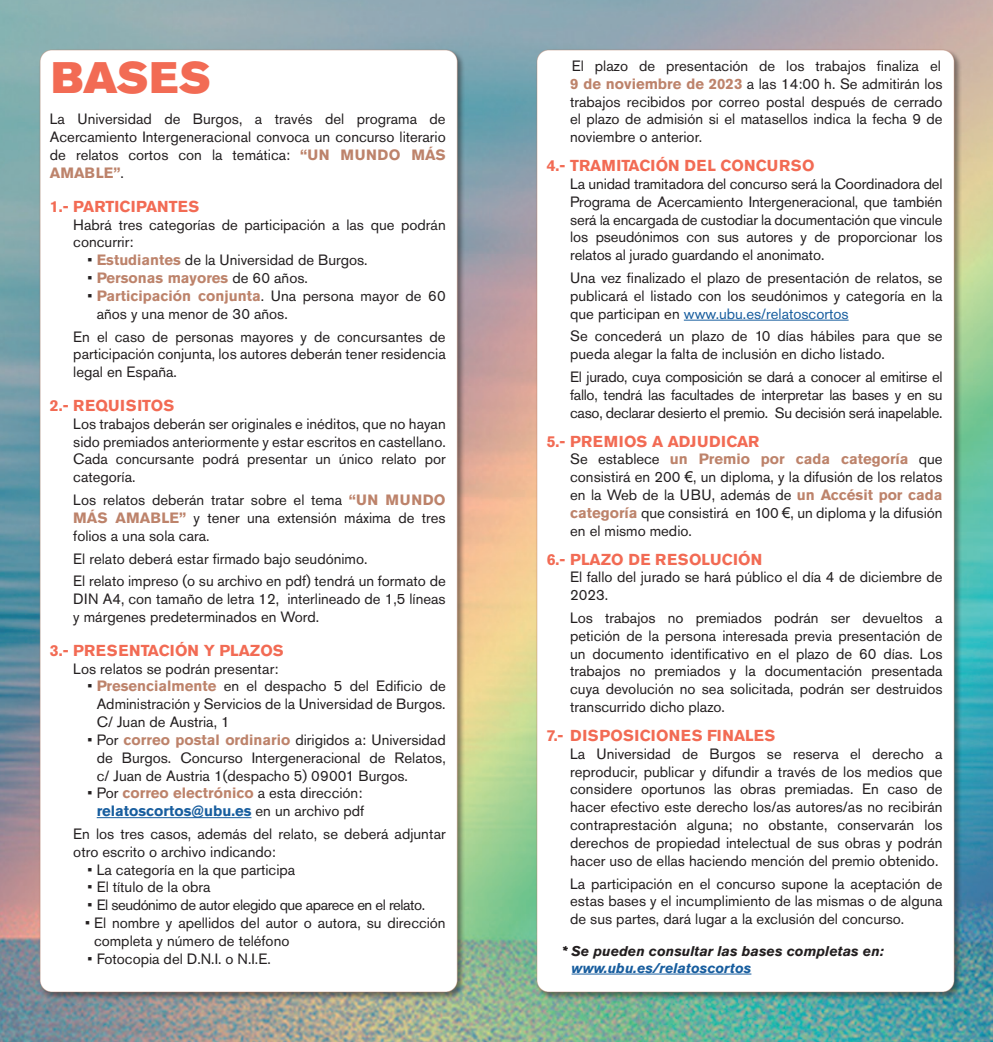
<style>
.page{position:relative;width:993px;height:1042px;background:#fff}
.page>*{position:absolute;margin:0;border:0;box-sizing:border-box;transform-origin:0 0}
.t1{font:43.75px "Akzidenz Grotesk Std Super";letter-spacing:.005em;color:#f26b54}
.t2{font:700 15.75px "Akzidenz Grotesk Std";letter-spacing:.02em;color:#f26b54}
.t3{font:700 15.75px "Akzidenz Grotesk Std";color:#f26b54}
.t4{font:14.88px/17.8px "Akzidenz Grotesk Std";color:#231f20;text-align:justify}
.t5{font:14.88px "Akzidenz Grotesk Std";letter-spacing:-.03em;color:#231f20}
.t6{font:700 14.88px "Akzidenz Grotesk Std";color:#bd836b}
.t7{font:italic 700 14px "Akzidenz Grotesk Std";color:#231f20}
.t8{font:italic 700 14px "Akzidenz Grotesk Std";color:#175d9e}
.s1{font-weight:700;color:#bd836b}
.s2{font-weight:400;color:#231f20}
.s3{font-weight:700;color:#175d9e}
.s4{color:#175d9e}
.s5{font-family:"Arial"}
</style>
<div class="page">
<img style="left:0;top:0;width:992px;height:1042px">
<div style="left:38px;top:48px;width:427px;height:952px;background:#231f20;opacity:.5"></div>
<div style="left:40px;top:50px;width:417px;height:942px;background:#fff;border-radius:12px"></div>
<hr style="left:97px;top:817px;width:154px;height:1px;background:#175d9e">
<div style="left:535px;top:48px;width:426px;height:952px;background:#231f20;opacity:.5"></div>
<div style="left:537px;top:50px;width:416px;height:942px;background:#fff;border-radius:12px"></div>
<hr style="left:683px;top:320px;width:165px;height:1px;background:#175d9e">
<hr style="left:571px;top:973px;width:180px;height:1px;background:#175d9e">
<p class="t1" style="left:52px;top:52px;width:160px">BASES</p>
<p class="t4" style="left:50px;top:110px;width:397px">La Universidad de Burgos, a través del programa de Acercamiento Intergeneracional convoca un concurso literario de relatos cortos con la temática: <span class="s1">“UN MUNDO MÁS AMABLE”</span>.</p>
<p class="t3" style="left:50px;top:197px;width:151px">1.- PARTICIPANTES</p>
<p class="t4" style="left:73px;top:215px;width:374px">Habrá tres categorías de participación a las que podrán concurrir:</p>
<p class="t4" style="left:87px;top:251px;width:282px">• <span class="s1">Estudiantes</span> de la Universidad de Burgos.</p>
<p class="t6" style="left:87px;top:269px;width:222px"><span class="s2">•</span> Personas mayores <span class="s2">de 60 años.</span></p>
<p class="t4" style="left:97px;top:287px;width:350px;text-indent:-9px">• <span class="s1">Participación conjunta</span>. Una persona mayor de 60 años y una menor de 30 años.</p>
<p class="t4" style="left:73px;top:327px;width:374px">En el caso de personas mayores y de concursantes de participación conjunta, los autores deberán tener residencia legal en España.</p>
<p class="t2" style="left:50px;top:396px;width:126px">2.- REQUISITOS</p>
<p class="t4" style="left:73px;top:414px;width:374px">Los trabajos deberán ser originales e inéditos, que no hayan sido premiados anteriormente y estar escritos en castellano.</p>
<p class="t4" style="left:73px;top:450px;width:374px">Cada concursante podrá presentar un único relato por categoría.</p>
<p class="t4" style="left:73px;top:491px;width:374px">Los relatos deberán tratar sobre el tema <span class="s1">“UN MUNDO MÁS AMABLE”</span> y tener una extensión máxima de tres folios a una sola cara.</p>
<p class="t4" style="left:73px;top:549px;width:295px">El relato deberá estar firmado bajo seudónimo.</p>
<p class="t4" style="left:73px;top:572px;width:374px">El relato impreso (o su archivo en pdf) tendrá un formato de DIN A4, con tamaño de letra 12, interlineado de 1,5 líneas y márgenes predeterminados en Word.</p>
<p class="t3" style="left:50px;top:641px;width:235px">3.- PRESENTACIÓN Y PLAZOS</p>
<p class="t4" style="left:73px;top:659px;width:206px">Los relatos se podrán presentar:</p>
<p class="t4" style="left:97px;top:677px;width:350px;text-indent:-9px">• <span class="s1">Presencialmente</span> en el despacho 5 del Edificio de Administración y Servicios de la Universidad de Burgos.<br>C/ Juan de Austria, 1</p>
<p class="t4" style="left:97px;top:730px;width:350px;text-indent:-9px">• Por <span class="s1">correo postal ordinario</span> dirigidos a: Universidad de Burgos. Concurso Intergeneracional de Relatos, c/ Juan de Austria 1(despacho 5) 09001 Burgos.</p>
<p class="t4" style="left:87px;top:784px;width:278px;text-align:right">• Por <span class="s1">correo electrónico</span> a esta dirección: <span class="s3">relatoscortos@ubu.es</span> en un archivo pdf</p>
<p class="t4" style="left:73px;top:825px;width:374px">En los tres casos, además del relato, se deberá adjuntar otro escrito o archivo indicando:</p>
<p class="t4" style="left:87px;top:860px;width:209px">• La categoría en la que participa</p>
<p class="t4" style="left:87px;top:878px;width:125px">• El título de la obra</p>
<p class="t5" style="left:87px;top:896px;width:339px">• El seudónimo de autor elegido que aparece en el relato.</p>
<p class="t4" style="left:94px;top:914px;width:353px;text-indent:-9px">• El nombre y apellidos del autor o autora, su dirección completa y número de teléfono</p>
<p class="t4" style="left:87px;top:949px;width:185px">• Fotocopia del D.N.I. o N.I.E.</p>
<p class="t4" style="left:570px;top:57px;width:374px;text-align:left">El plazo de presentación de los trabajos finaliza el <span class="s1">9 de noviembre de 2023</span> a las 14:00 h. Se admitirán los trabajos recibidos por correo postal después de cerrado el plazo de admisión si el matasellos indica la fecha 9 de noviembre o anterior.</p>
<p class="t3" style="left:546px;top:156px;width:269px">4.- TRAMITACIÓN DEL CONCURSO</p>
<p class="t4" style="left:570px;top:175px;width:374px">La unidad tramitadora del concurso será la Coordinadora del Programa de Acercamiento Intergeneracional, que también será la encargada de custodiar la documentación que vincule los pseudónimos con sus autores y de proporcionar los relatos al jurado guardando el anonimato.</p>
<p class="t4" style="left:570px;top:269px;width:374px">Una vez finalizado el plazo de presentación de relatos, se publicará el listado con los seudónimos y categoría en la que participan en <span class="s4">www.ubu.es/relatoscortos</span></p>
<p class="t4" style="left:570px;top:327px;width:374px">Se concederá un plazo de 10 días hábiles para que se pueda alegar la falta de inclusión en dicho listado.</p>
<p class="t4" style="left:570px;top:368px;width:374px">El jurado, cuya composición se dará a conocer al emitirse el fallo, tendrá las facultades de interpretar las bases y en su caso, declarar desierto el premio. Su decisión será inapelable.</p>
<p class="t2" style="left:546px;top:432px;width:214px">5.- PREMIOS A ADJUDICAR</p>
<p class="t4" style="left:570px;top:450px;width:374px">Se establece <span class="s1">un Premio por cada categoría</span> que consistirá en 200 <span class="s5">€</span>, un diploma, y la difusión de los relatos en la Web de la UBU, además de <span class="s1">un Accésit por cada categoría</span> que consistirá en 100 <span class="s5">€</span>, un diploma y la difusión en el mismo medio.</p>
<p class="t2" style="left:546px;top:550px;width:217px">6.- PLAZO DE RESOLUCIÓN</p>
<p class="t4" style="left:570px;top:568px;width:374px">El fallo del jurado se hará público el día 4 de diciembre de<br>2023.</p>
<p class="t4" style="left:570px;top:609px;width:374px">Los trabajos no premiados podrán ser devueltos a petición de la persona interesada previa presentación de un documento identificativo en el plazo de 60 días. Los trabajos no premiados y la documentación presentada cuya devolución no sea solicitada, podrán ser destruidos transcurrido dicho plazo.</p>
<p class="t2" style="left:546px;top:726px;width:230px">7.- DISPOSICIONES FINALES</p>
<p class="t4" style="left:570px;top:744px;width:374px">La Universidad de Burgos se reserva el derecho a reproducir, publicar y difundir a través de los medios que considere oportunos las obras premiadas. En caso de hacer efectivo este derecho los/as autores/as no recibirán contraprestación alguna; no obstante, conservarán los derechos de propiedad intelectual de sus obras y podrán hacer uso de ellas haciendo mención del premio obtenido.</p>
<p class="t4" style="left:570px;top:874px;width:374px">La participación en el concurso supone la aceptación de estas bases y el incumplimiento de las mismas o de alguna de sus partes, dará lugar a la exclusión del concurso.</p>
<p class="t7" style="left:561px;top:942px;width:324px">* Se pueden consultar las bases completas en:</p>
<p class="t8" style="left:571px;top:959px;width:181px">www.ubu.es/relatoscortos</p>
</div>
